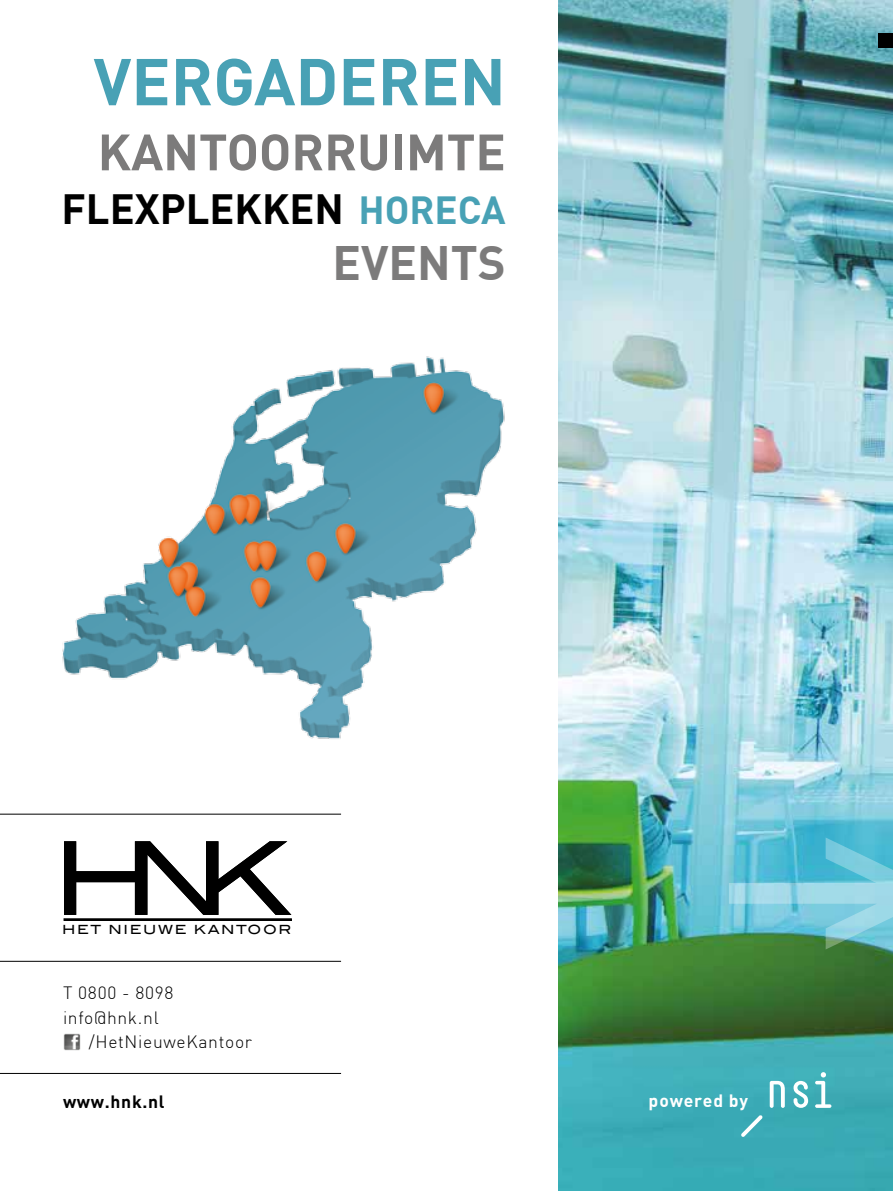
<style>
.page{position:relative;width:893px;height:1191px;background:#fff}
.page>*{position:absolute;margin:0;border:0;box-sizing:border-box;transform-origin:0 0}
.t1{font:700 65.1px "DIN Pro";color:#48a1b5}
.t2{font:700 50.23px "DIN Pro";color:#7c7b7b}
.t3{font:700 47.25px "DIN Pro";color:#7c7b7b}
.t4{font:700 41.3px "DIN Pro";color:#000}
.t5{font:300 17.5px "DIN Pro";letter-spacing:.04em;color:#000}
.t6{font:700 17.5px "DIN Pro";letter-spacing:.04em;color:#000}
.t7{font:700 17.5px "DIN Pro";letter-spacing:.05em;color:#fff}
.t8{font:12.6px "Blair Md ITCTT Medium";letter-spacing:.13em;color:#000}
.s1{font-size:38.5px;color:#48a1b5}
</style>
<div class="page">
<img style="left:558px;top:0;width:335px;height:1191px">
<img style="left:63px;top:1033px;width:17px;height:18px">
<img style="left:62px;top:356px;width:443px;height:383px">
<svg style="left:729px;top:837px;width:164px;height:112px;background:#6cc0cb"></svg>
<div style="left:64px;top:918px;width:228px;height:2px;border:1px solid #000"></div>
<svg style="left:64px;top:841px;width:227px;height:74px"></svg>
<hr style="left:0;top:813px;width:341px;height:1px;background:#000">
<hr style="left:0;top:1073px;width:341px;height:1px;background:#000">
<hr style="left:0;top:961px;width:341px;height:1px;background:#000">
<svg style="left:770px;top:1080px;width:15px;height:27px"></svg>
<svg style="left:793px;top:1080px;width:15px;height:27px"></svg>
<svg style="left:815px;top:1072px;width:16px;height:35px"></svg>
<svg style="left:741px;top:1115px;width:22px;height:22px"></svg>
<div style="left:878px;top:33px;width:15px;height:15px;background:#000"></div>
<h1 class="t1" style="left:94px;top:39px;width:414px">VERGADEREN</h1>
<h2 class="t2" style="left:98px;top:119px;width:410px">KANTOORRUIMTE</h2>
<h3 class="t4" style="left:62px;top:181px;width:446px">FLEXPLEKKEN <span class="s1">HORECA</span></h3>
<h3 class="t3" style="left:332px;top:231px;width:175px">EVENTS</h3>
<p class="t8" style="left:62px;top:922px;width:231px">HET NIEUWE KANTOOR</p>
<p class="t5" style="left:63px;top:982px;width:112px">T 0800 - 8098</p>
<p class="t5" style="left:63px;top:1006px;width:97px">info@hnk.nl</p>
<p class="t5" style="left:89px;top:1031px;width:165px">/HetNieuweKantoor</p>
<p class="t6" style="left:63px;top:1090px;width:103px">www.hnk.nl</p>
<p class="t7" style="left:649px;top:1089px;width:101px">powered by</p>
</div>
